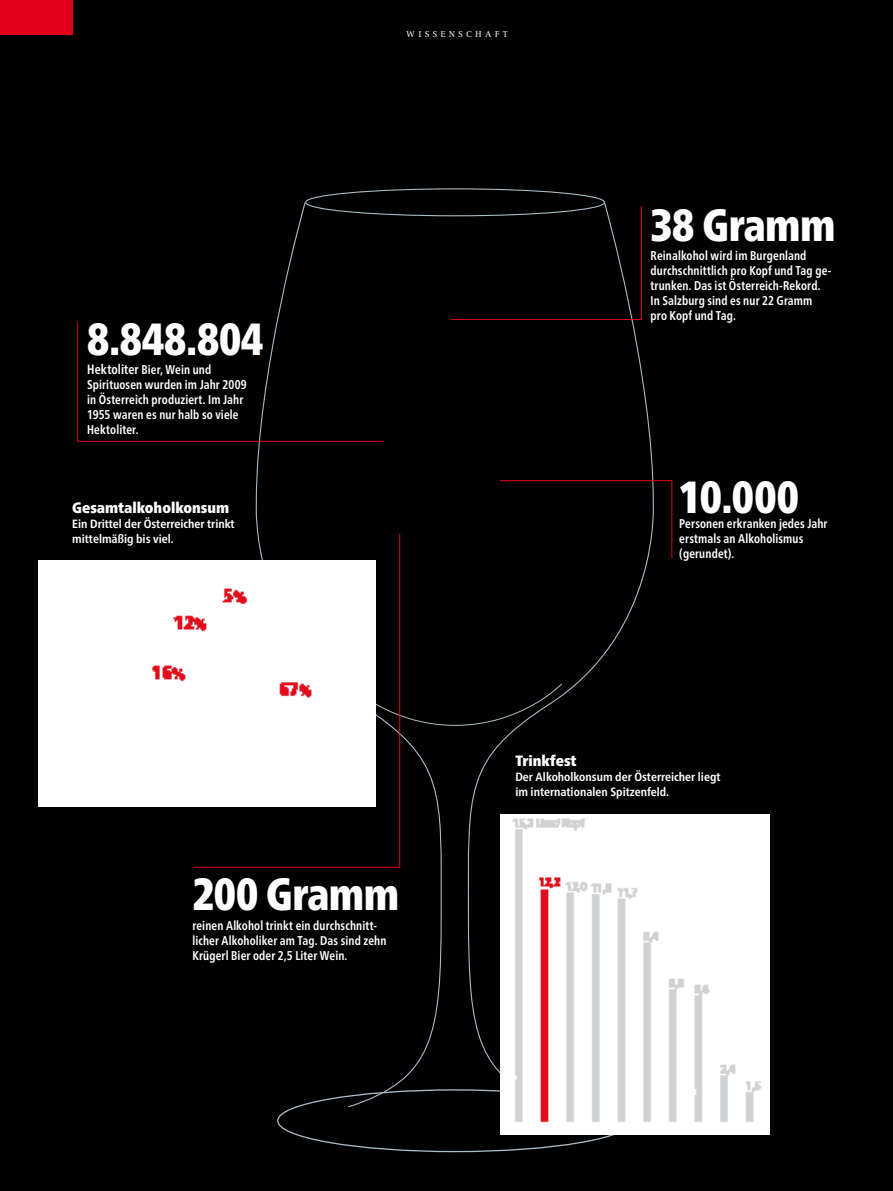
<style>
.page{position:relative;width:893px;height:1191px;background:#000}
.page>*{position:absolute;margin:0;border:0;box-sizing:border-box;transform-origin:0 0}
.t1{font:900 condensed 45px "Frutiger Neue LT Pro";letter-spacing:-.01em;color:#fff;scale:.9 1}
.t2{font:900 condensed 15px "Frutiger Neue LT Pro";color:#fff}
.t3{font:700 condensed 12.75px/15px "Frutiger Neue LT Pro";letter-spacing:.01em;color:#fff;scale:.9 1}
.t4{font:700 condensed 12px/15px "Frutiger Neue LT Pro";color:#fff}
.t5{font:9px "Frutiger Serif LT Pro";letter-spacing:.35em;color:#fff}
.s1{font-size:13.5px}
</style>
<div class="page">
<div style="left:305px;top:188px;width:300px;height:28px;border:1px solid #adbcc4;border-radius:50%"></div>
<svg style="left:255px;top:202px;width:193px;height:906px"></svg>
<svg style="left:400px;top:683px;width:62px;height:43px"></svg>
<svg style="left:462px;top:202px;width:198px;height:906px"></svg>
<img style="left:501px;top:815px;width:268px;height:319px">
<div style="left:38px;top:560px;width:155px;height:247px;background:#fff"></div>
<svg style="left:77px;top:321px;width:307px;height:121px"></svg>
<svg style="left:193px;top:533px;width:207px;height:335px"></svg>
<svg style="left:499px;top:480px;width:173px;height:78px"></svg>
<svg style="left:450px;top:206px;width:192px;height:114px"></svg>
<div style="left:0;top:0;width:72px;height:34px;background:#e2001a"></div>
<h1 class="t1" style="left:87px;top:312px;width:197px">8.848.804</h1>
<p class="t3" style="left:87px;top:362px;width:179px"><span class="s1">Hektoliter</span> Bier, Wein und<br>Spirituosen wurden im Jahr 2009 in Österreich produziert. Im Jahr<br>1955 waren es nur halb so viele<br>Hektoliter.</p>
<p class="t2" style="left:72px;top:498px;width:159px">Gesamtalkoholkonsum</p>
<p class="t4" style="left:72px;top:516px;width:164px">Ein Drittel der Österreicher trinkt mittelmäßig bis viel.</p>
<p class="t5" style="left:406px;top:28px;width:103px">wiss enschaft</p>
<h1 class="t1" style="left:651px;top:198px;width:207px">38 Gramm</h1>
<p class="t3" style="left:651px;top:248px;width:202px">Reinalkohol wird im Burgenland durchschnittlich pro Kopf und Tag ge&shy;trunken. Das ist Österreich-Rekord.<br>In Salzburg sind es nur 22 Gramm pro Kopf und Tag.</p>
<h1 class="t1" style="left:679px;top:470px;width:135px">10.000</h1>
<p class="t3" style="left:679px;top:516px;width:166px">Personen erkranken jedes Jahr erstmals an Alkoholismus (gerundet).</p>
<h1 class="t1" style="left:192px;top:867px;width:231px">200 Gramm</h1>
<p class="t3" style="left:192px;top:917px;width:217px">reinen Alkohol trinkt ein durchschnitt&shy;licher Alkoholiker am Tag. Das sind zehn<br>Krügerl Bier oder 2,5 Liter Wein.</p>
<p class="t2" style="left:515px;top:752px;width:63px">Trinkfest</p>
<p class="t4" style="left:515px;top:769px;width:207px">Der Alkoholkonsum der Österreicher liegt im internationalen Spitzenfeld.</p>
</div>
